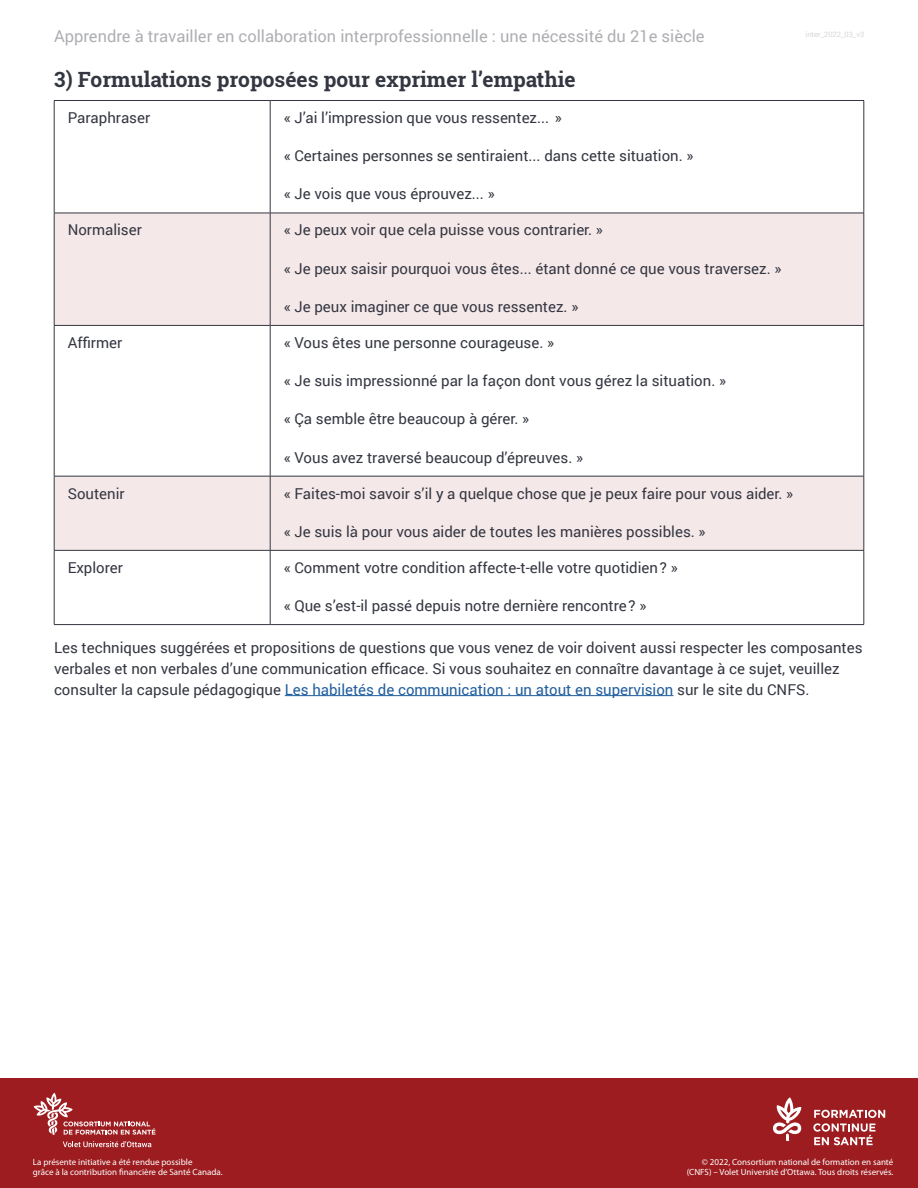
<style>
.page{position:relative;width:918px;height:1188px;background:#fff}
.page>*{position:absolute;margin:0;border:0;box-sizing:border-box;transform-origin:0 0}
.Heading_2{font:700 21px "Roboto Slab";color:#343741}
.t1{font:16.5px "Roboto";color:#aeafb3}
.Paragraph_Normal_wit{font:15px "Roboto";color:#343741}
.Paragraph{font:15px/21px "Roboto";color:#343741}
.Paragraph_Normal_-_T{font:15px "Roboto";color:#343741}
.Footer___white___rig{font:9px/10.8px "Myriad Pro";color:#fff;text-align:right}
.Footer___white___lef{font:9px "Myriad Pro";color:#fff}
.t2{font:7.5px "Roboto";color:#d6d7d9}
.s1{color:#215e9e}
</style>
<div class="page">
<div style="left:0;top:1078px;width:918px;height:110px;background:#9c1c1f"></div>
<hr style="left:285px;top:695px;width:388px;height:1px;background:#215e9e">
<svg style="left:55px;top:214px;width:809px;height:336px;fill:#f5e8e9"></svg>
<hr style="left:54px;top:100px;width:216px;height:1px;background:#343741">
<hr style="left:54px;top:101px;width:1px;height:112px;background:#343741">
<hr style="left:270px;top:100px;width:594px;height:1px;background:#343741">
<hr style="left:270px;top:101px;width:1px;height:112px;background:#343741">
<hr style="left:864px;top:101px;width:1px;height:112px;background:#343741">
<hr style="left:54px;top:213px;width:216px;height:1px;background:#343741">
<hr style="left:54px;top:213px;width:1px;height:112px;background:#343741">
<hr style="left:270px;top:213px;width:594px;height:1px;background:#343741">
<hr style="left:270px;top:213px;width:1px;height:112px;background:#343741">
<hr style="left:864px;top:213px;width:1px;height:112px;background:#343741">
<hr style="left:54px;top:325px;width:216px;height:1px;background:#343741">
<hr style="left:54px;top:326px;width:1px;height:150px;background:#343741">
<hr style="left:270px;top:325px;width:594px;height:1px;background:#343741">
<hr style="left:270px;top:326px;width:1px;height:150px;background:#343741">
<hr style="left:864px;top:326px;width:1px;height:150px;background:#343741">
<hr style="left:54px;top:476px;width:216px;height:1px;background:#343741">
<hr style="left:54px;top:476px;width:1px;height:74px;background:#343741">
<hr style="left:270px;top:476px;width:594px;height:1px;background:#343741">
<hr style="left:270px;top:476px;width:1px;height:74px;background:#343741">
<hr style="left:864px;top:476px;width:1px;height:74px;background:#343741">
<hr style="left:54px;top:550px;width:216px;height:1px;background:#343741">
<hr style="left:54px;top:551px;width:1px;height:73px;background:#343741">
<hr style="left:270px;top:550px;width:594px;height:1px;background:#343741">
<hr style="left:270px;top:551px;width:1px;height:73px;background:#343741">
<hr style="left:864px;top:551px;width:1px;height:73px;background:#343741">
<hr style="left:54px;top:624px;width:216px;height:1px;background:#343741">
<hr style="left:270px;top:624px;width:594px;height:1px;background:#343741">
<svg style="left:34px;top:1093px;width:122px;height:42px"></svg>
<svg style="left:63px;top:1141px;width:88px;height:6px"></svg>
<svg style="left:813px;top:1110px;width:72px;height:35px"></svg>
<svg style="left:773px;top:1097px;width:28px;height:44px"></svg>
<p class="t1" style="left:54px;top:24px;width:652px">Apprendre à travailler en collaboration interprofessionnelle : une nécessité du 21e siècle</p>
<p class="t2" style="left:806px;top:29px;width:60px">inter_2022_03_v3</p>
<h2 class="Heading_2" style="left:54px;top:65px;width:523px">3) Formulations proposées pour exprimer l’empathie</h2>
<p class="Paragraph_Normal_-_T" style="left:68px;top:107px;width:84px">Paraphraser</p>
<p class="Paragraph_Normal_wit" style="left:284px;top:107px;width:280px">« J’ai l’impression que vous ressentez... »</p>
<p class="Paragraph_Normal_wit" style="left:284px;top:145px;width:411px">« Certaines personnes se sentiraient... dans cette situation. »</p>
<p class="Paragraph_Normal_wit" style="left:284px;top:184px;width:213px">« Je vois que vous éprouvez... »</p>
<p class="Paragraph_Normal_-_T" style="left:68px;top:220px;width:76px">Normaliser</p>
<p class="Paragraph_Normal_wit" style="left:284px;top:220px;width:321px">« Je peux voir que cela puisse vous contrarier. »</p>
<p class="Paragraph_Normal_wit" style="left:284px;top:258px;width:499px">« Je peux saisir pourquoi vous êtes... étant donné ce que vous traversez. »</p>
<p class="Paragraph_Normal_wit" style="left:284px;top:296px;width:296px">« Je peux imaginer ce que vous ressentez. »</p>
<p class="Paragraph_Normal_-_T" style="left:68px;top:332px;width:56px">Affirmer</p>
<p class="Paragraph_Normal_wit" style="left:284px;top:332px;width:272px">« Vous êtes une personne courageuse. »</p>
<p class="Paragraph_Normal_wit" style="left:284px;top:370px;width:444px">« Je suis impressionné par la façon dont vous gérez la situation. »</p>
<p class="Paragraph_Normal_wit" style="left:284px;top:409px;width:247px">« Ça semble être beaucoup à gérer. »</p>
<p class="Paragraph_Normal_wit" style="left:284px;top:447px;width:301px">« Vous avez traversé beaucoup d’épreuves. »</p>
<p class="Paragraph_Normal_-_T" style="left:68px;top:483px;width:58px">Soutenir</p>
<p class="Paragraph_Normal_wit" style="left:284px;top:483px;width:511px">« Faites-moi savoir s’il y a quelque chose que je peux faire pour vous aider. »</p>
<p class="Paragraph_Normal_wit" style="left:284px;top:521px;width:424px">« Je suis là pour vous aider de toutes les manières possibles. »</p>
<p class="Paragraph_Normal_-_T" style="left:68px;top:557px;width:57px">Explorer</p>
<p class="Paragraph_Normal_wit" style="left:284px;top:557px;width:396px">« Comment votre condition affecte-t-elle votre quotidien? »</p>
<p class="Paragraph_Normal_wit" style="left:284px;top:595px;width:364px">« Que s’est-il passé depuis notre dernière rencontre? »</p>
<p class="Paragraph" style="left:54px;top:636px;width:810px">Les techniques suggérées et propositions de questions que vous venez de voir doivent aussi respecter les composantes verbales et non verbales d’une communication efficace. Si vous souhaitez en connaître davantage à ce sujet, veuillez consulter la capsule pédagogique <span class="s1">Les habiletés de communication : un atout en supervision</span> sur le site du CNFS.</p>
<p class="Footer___white___lef" style="left:33px;top:1156px;width:161px">La présente initiative a été rendue possible</p>
<p class="Footer___white___lef" style="left:33px;top:1167px;width:191px">grâce à la contribution financière de Santé Canada.</p>
<p class="Footer___white___rig" style="left:687px;top:1156px;width:208px">© 2022, Consortium national de formation en santé (CNFS) – Volet Université d’Ottawa. Tous droits réservés.</p>
</div>
